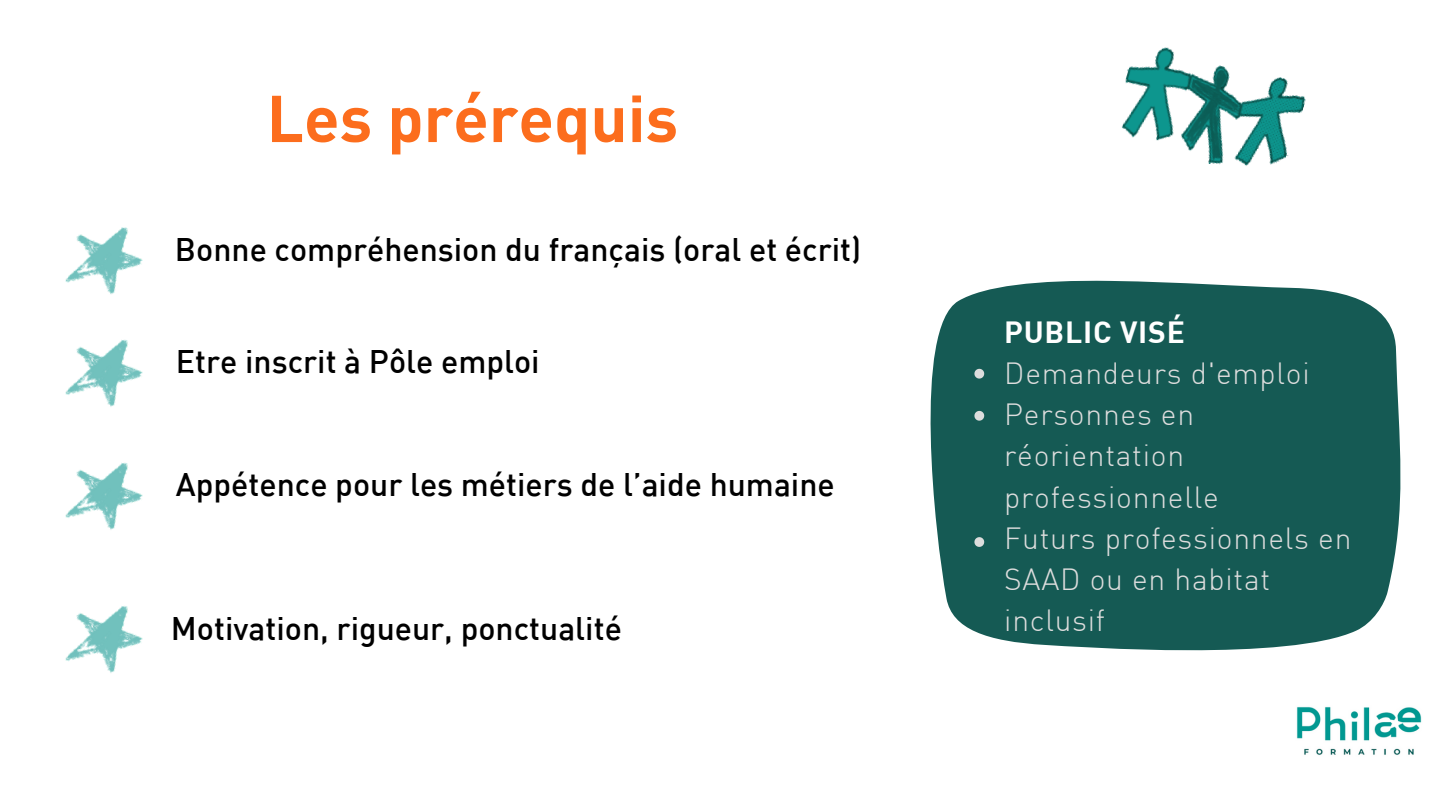
<style>
.page{position:relative;width:1440px;height:810px;background:#fff}
.page>*{position:absolute;margin:0;border:0;box-sizing:border-box;transform-origin:0 0}
.t1{font:700 65px "DIN";color:#fc6d1d}
.t2{font:500 32px "DIN";color:#000}
.t3{font:300 30px/41.2px "DIN";letter-spacing:.025em;color:#ddd}
.t4{font:700 30px "DIN";letter-spacing:.025em;color:#fff}
</style>
<div class="page">
<img style="left:65px;top:606px;width:78px;height:67px">
<img style="left:1122px;top:47px;width:184px;height:119px">
<svg style="left:930px;top:280px;width:471px;height:371px;background:#266660"></svg>
<svg style="left:974px;top:369px;width:10px;height:10px"></svg>
<svg style="left:974px;top:411px;width:10px;height:10px"></svg>
<svg style="left:974px;top:537px;width:10px;height:10px"></svg>
<img style="left:65px;top:463px;width:78px;height:67px">
<img style="left:65px;top:340px;width:78px;height:67px">
<img style="left:65px;top:227px;width:78px;height:67px">
<img style="left:1296px;top:706px;width:126px;height:49px">
<h2 class="t1" style="left:267px;top:76px;width:413px">Les prérequis</h2>
<p class="t2" style="left:175px;top:229px;width:688px">Bonne compréhension du français (oral et écrit)</p>
<p class="t2" style="left:176px;top:341px;width:365px">Etre inscrit à Pôle emploi</p>
<p class="t2" style="left:176px;top:464px;width:660px">Appétence pour les métiers de l’aide humaine</p>
<h2 class="t2" style="left:171px;top:608px;width:452px">Motivation, rigueur, ponctualité</h2>
<p class="t4" style="left:1004px;top:313px;width:182px">PUBLIC VISÉ</p>
<p class="t3" style="left:1004px;top:352px;width:307px">Demandeurs d'emploi<br>Personnes en</p>
<p class="t3" style="left:1004px;top:434px;width:181px">réorientation</p>
<p class="t3" style="left:1004px;top:475px;width:216px">professionnelle</p>
<p class="t3" style="left:1004px;top:517px;width:349px">Futurs professionnels en<br>SAAD ou en habitat inclusif</p>
</div>
